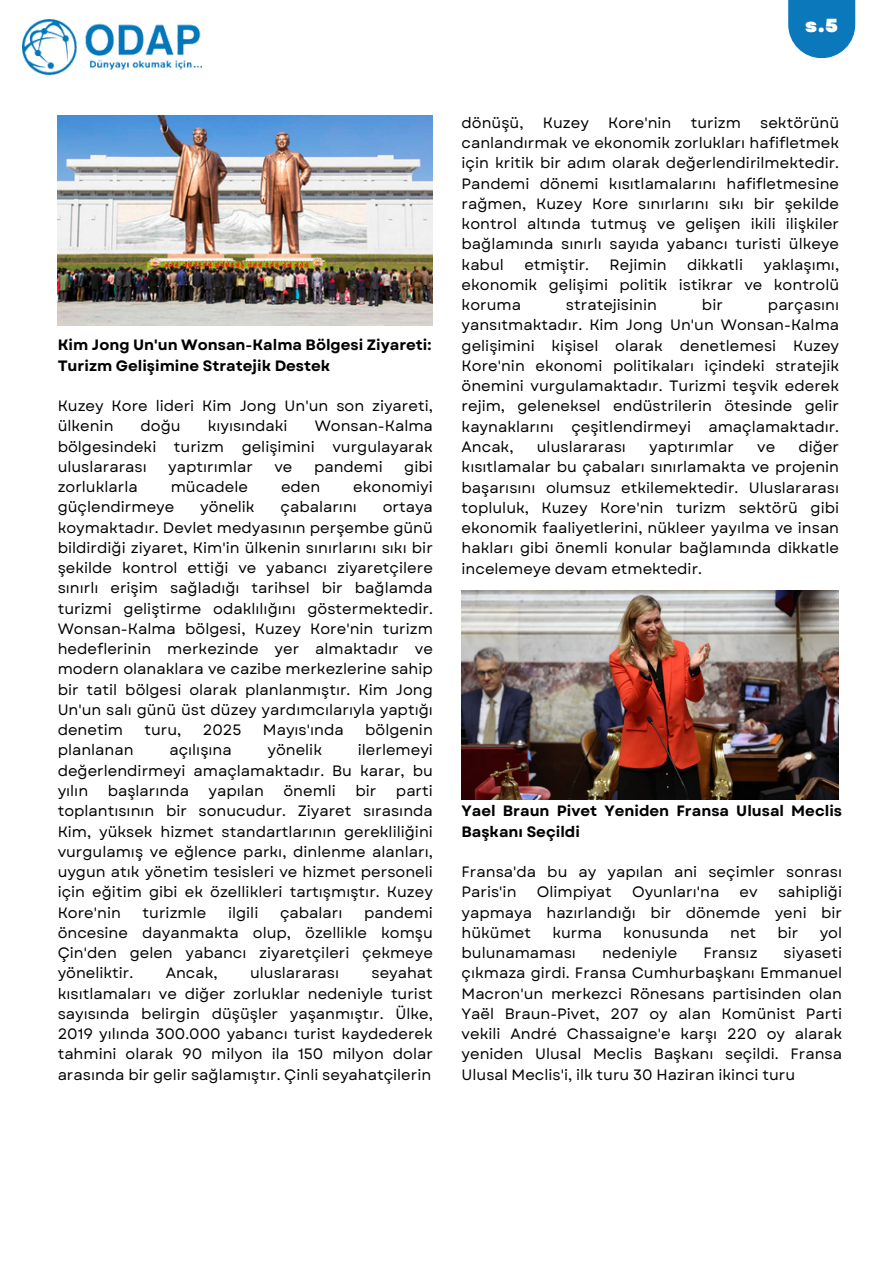
<style>
.page{position:relative;width:894px;height:1264px;background:#fff}
.page>*{position:absolute;margin:0;border:0;box-sizing:border-box;transform-origin:0 0}
.t1{font:900 18.9px "Garet";color:#fff}
.t2{font:15px/20.2px "Garet";color:#000}
.t3{font:700 15px/20.2px "Garet";color:#000}
</style>
<div class="page">
<div style="left:788px;top:0;width:67px;height:58px;background:#0a78bb"></div>
<img style="left:22px;top:19px;width:179px;height:55px">
<img style="left:58px;top:116px;width:374px;height:209px">
<img style="left:461px;top:590px;width:377px;height:209px">
<h2 class="t1" style="left:805px;top:11px;width:34px">s.5</h2>
<h1 class="t3" style="left:58px;top:335px;width:375px">Kim Jong Un'un Wonsan-Kalma Bölgesi Ziyareti:<br>Turizm Gelişimine Stratejik Destek</h1>
<p class="t2" style="left:58px;top:396px;width:376px">Kuzey Kore lideri Kim Jong Un'un son ziyareti, ülkenin</p>
<p class="t2" style="left:140px;top:416px;width:42px">doğu</p>
<p class="t2" style="left:208px;top:416px;width:79px">kıyısındaki</p>
<p class="t2" style="left:314px;top:416px;width:120px">Wonsan-Kalma</p>
<p class="t2" style="left:58px;top:436px;width:98px">bölgesindeki</p>
<p class="t2" style="left:174px;top:436px;width:140px">turizm gelişimini</p>
<p class="t2" style="left:332px;top:436px;width:102px">vurgulayarak</p>
<p class="t2" style="left:58px;top:456px;width:91px">uluslararası</p>
<p class="t2" style="left:168px;top:456px;width:86px">yaptırımlar</p>
<p class="t2" style="left:274px;top:456px;width:20px">ve</p>
<p class="t2" style="left:314px;top:456px;width:68px">pandemi</p>
<p class="t2" style="left:404px;top:456px;width:28px">gibi</p>
<p class="t2" style="left:58px;top:477px;width:82px">zorluklarla</p>
<p class="t2" style="left:171px;top:477px;width:79px">mücadele</p>
<p class="t2" style="left:281px;top:477px;width:41px">eden</p>
<p class="t2" style="left:353px;top:477px;width:79px">ekonomiyi</p>
<p class="t2" style="left:58px;top:497px;width:118px">güçlendirmeye</p>
<p class="t2" style="left:200px;top:497px;width:56px">yönelik</p>
<p class="t2" style="left:280px;top:497px;width:78px">çabalarını</p>
<p class="t2" style="left:58px;top:497px;width:376px;text-align:justify;text-indent:325px">ortaya koymaktadır. Devlet medyasının perşembe günü bildirdiği ziyaret, Kim'in ülkenin sınırlarını sıkı bir şekilde kontrol ettiği ve yabancı ziyaretçilere sınırlı erişim sağladığı tarihsel bir bağlamda turizmi geliştirme odaklılığını göstermektedir.<br>Wonsan-Kalma bölgesi, Kuzey Kore'nin turizm hedeflerinin merkezinde yer almaktadır ve modern olanaklara ve cazibe merkezlerine sahip bir tatil bölgesi olarak planlanmıştır. Kim Jong Un'un salı günü üst düzey yardımcılarıyla yaptığı denetim</p>
<p class="t2" style="left:144px;top:720px;width:38px">turu,</p>
<p class="t2" style="left:203px;top:720px;width:40px">2025</p>
<p class="t2" style="left:263px;top:720px;width:82px">Mayıs'ında</p>
<p class="t2" style="left:365px;top:720px;width:69px">bölgenin</p>
<p class="t2" style="left:58px;top:740px;width:376px;text-indent:300px">ilerlemeyi değerlendirmeyi amaçlamaktadır. Bu karar, bu yılın</p>
<p class="t2" style="left:58px;top:740px;width:77px">planlanan</p>
<p class="t2" style="left:169px;top:740px;width:64px">açılışına</p>
<p class="t2" style="left:267px;top:740px;width:56px">yönelik</p>
<p class="t2" style="left:108px;top:780px;width:83px">başlarında</p>
<p class="t2" style="left:208px;top:780px;width:57px">yapılan</p>
<p class="t2" style="left:283px;top:780px;width:52px">önemli</p>
<p class="t2" style="left:355px;top:780px;width:22px">bir</p>
<p class="t2" style="left:58px;top:780px;width:376px;text-indent:338px">parti toplantısının bir sonucudur. Ziyaret sırasında Kim, yüksek hizmet standartlarının gerekliliğini vurgulamış ve eğlence parkı, dinlenme alanları, uygun atık yönetim tesisleri ve hizmet personeli için eğitim gibi ek özellikleri tartışmıştır. Kuzey Kore'nin</p>
<p class="t2" style="left:58px;top:902px;width:376px;text-indent:306px">pandemi öncesine dayanmakta olup, özellikle komşu<br>Çin'den gelen yabancı ziyaretçileri çekmeye yöneliktir.</p>
<p class="t2" style="left:143px;top:902px;width:65px">turizmle</p>
<p class="t2" style="left:228px;top:902px;width:30px">ilgili</p>
<p class="t2" style="left:280px;top:902px;width:64px">çabaları</p>
<p class="t2" style="left:58px;top:963px;width:376px;text-align:justify;text-indent:314px">seyahat kısıtlamaları ve diğer zorluklar nedeniyle turist sayısında belirgin düşüşler yaşanmıştır. Ülke, 2019 yılında 300.000 yabancı turist kaydederek tahmini olarak 90 milyon ila 150 milyon dolar arasında bir gelir sağlamıştır. Çinli seyahatçilerin</p>
<p class="t2" style="left:166px;top:963px;width:53px">Ancak,</p>
<p class="t2" style="left:250px;top:963px;width:91px">uluslararası</p>
<p class="t2" style="left:461px;top:112px;width:63px">dönüşü,</p>
<p class="t2" style="left:542px;top:112px;width:47px">Kuzey</p>
<p class="t2" style="left:608px;top:112px;width:65px">Kore'nin</p>
<p class="t2" style="left:690px;top:112px;width:52px">turizm</p>
<p class="t2" style="left:461px;top:112px;width:379px;text-align:justify;text-indent:298px">sektörünü canlandırmak ve ekonomik zorlukları hafifletmek için kritik bir adım olarak değerlendirilmektedir.<br>Pandemi dönemi kısıtlamalarını hafifletmesine rağmen, Kuzey Kore sınırlarını sıkı bir şekilde kontrol altında tutmuş ve gelişen ikili ilişkiler bağlamında sınırlı sayıda yabancı turisti ülkeye kabul</p>
<p class="t2" style="left:461px;top:254px;width:379px;text-align:justify;text-indent:302px">yaklaşımı, ekonomik gelişimi politik istikrar ve kontrolü koruma</p>
<p class="t2" style="left:524px;top:254px;width:66px">etmiştir.</p>
<p class="t2" style="left:609px;top:254px;width:58px">Rejimin</p>
<p class="t2" style="left:687px;top:254px;width:55px">dikkatli</p>
<p class="t2" style="left:566px;top:295px;width:92px">stratejisinin</p>
<p class="t2" style="left:701px;top:295px;width:22px">bir</p>
<p class="t2" style="left:461px;top:295px;width:379px;text-align:justify;text-indent:306px">parçasını yansıtmaktadır. Kim Jong Un'un Wonsan-Kalma gelişimini</p>
<p class="t2" style="left:551px;top:335px;width:224px">kişisel olarak denetlemesi</p>
<p class="t2" style="left:461px;top:335px;width:379px;text-align:justify;text-indent:331px">Kuzey Kore'nin ekonomi politikaları içindeki stratejik önemini vurgulamaktadır. Turizmi teşvik ederek rejim, geleneksel endüstrilerin ötesinde gelir kaynaklarını çeşitlendirmeyi</p>
<p class="t2" style="left:708px;top:416px;width:132px">amaçlamaktadır.</p>
<p class="t2" style="left:461px;top:436px;width:379px;text-indent:337px">diğer kısıtlamalar bu çabaları sınırlamakta ve projenin başarısını olumsuz etkilemektedir. Uluslararası topluluk, Kuzey Kore'nin turizm sektörü gibi ekonomik faaliyetlerini, nükleer yayılma ve insan hakları gibi önemli konular bağlamında dikkatle incelemeye devam etmektedir.</p>
<p class="t2" style="left:461px;top:436px;width:53px">Ancak,</p>
<p class="t2" style="left:536px;top:436px;width:91px">uluslararası</p>
<p class="t2" style="left:649px;top:436px;width:86px">yaptırımlar</p>
<p class="t2" style="left:757px;top:436px;width:20px">ve</p>
<h2 class="t3" style="left:461px;top:801px;width:382px">Yael Braun Pivet Yeniden Fransa Ulusal Meclis<br>Başkanı Seçildi</h2>
<p class="t2" style="left:461px;top:861px;width:382px">Fransa'da bu ay yapılan ani seçimler sonrası<br>Paris'in</p>
<p class="t2" style="left:461px;top:882px;width:382px;text-indent:316px">sahipliği yapmaya hazırlandığı bir dönemde yeni bir hükümet</p>
<p class="t2" style="left:536px;top:882px;width:76px">Olimpiyat</p>
<p class="t2" style="left:632px;top:882px;width:89px">Oyunları'na</p>
<p class="t2" style="left:739px;top:882px;width:20px">ev</p>
<p class="t2" style="left:552px;top:922px;width:51px">kurma</p>
<p class="t2" style="left:623px;top:922px;width:87px">konusunda</p>
<p class="t2" style="left:730px;top:922px;width:28px">net</p>
<p class="t2" style="left:777px;top:922px;width:22px">bir</p>
<p class="t2" style="left:819px;top:922px;width:24px">yol</p>
<p class="t2" style="left:461px;top:942px;width:116px">bulunamaması</p>
<p class="t2" style="left:601px;top:942px;width:77px">nedeniyle</p>
<p class="t2" style="left:703px;top:942px;width:56px">Fransız</p>
<p class="t2" style="left:461px;top:942px;width:382px;text-indent:322px">siyaseti çıkmaza girdi. Fransa Cumhurbaşkanı Emmanuel Macron'un merkezci Rönesans partisinden olan Yaël Braun-Pivet, 207 oy alan Komünist Parti vekili André Chassaigne'e karşı 220 oy alarak yeniden Ulusal Meclis Başkanı seçildi. Fransa Ulusal Meclis'i, ilk turu 30 Haziran ikinci turu</p>
</div>
